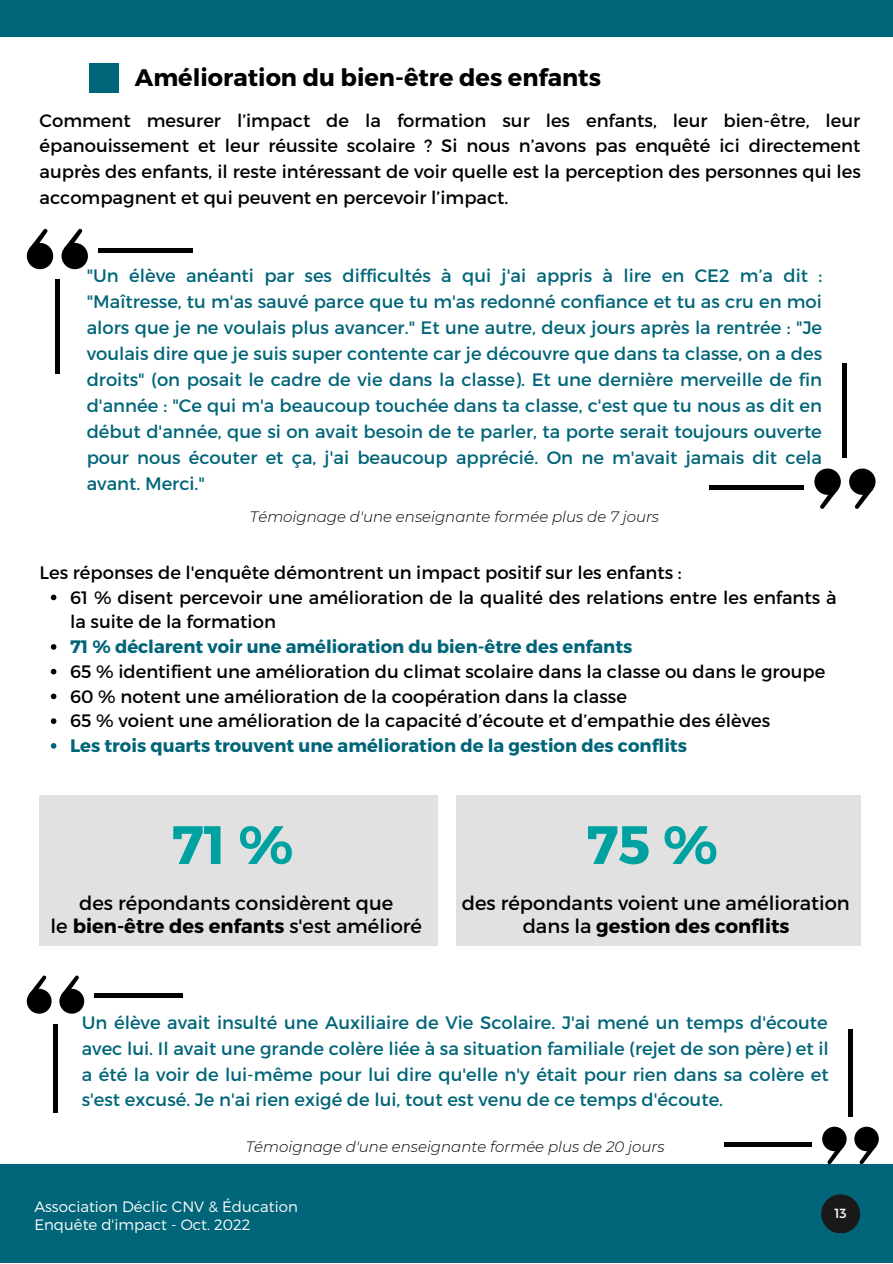
<style>
.page{position:relative;width:893px;height:1264px;background:#fff}
.page>*{position:absolute;margin:0;border:0;box-sizing:border-box;transform-origin:0 0}
.t1{font:700 54px "Montserrat";color:#00a2a1}
.t2{font:700 24px "Montserrat";color:#000}
.t3{font:19.5px "Montserrat";color:#000}
.t4{font:700 19.5px "Montserrat";color:#000}
.t5{font:18px/26px "Montserrat";color:#006579;text-align:justify}
.t6{font:18px/25.8px "Montserrat";color:#000;text-align:justify}
.t7{font:700 18px "Montserrat";color:#006579}
.t8{font:italic 300 15px "Montserrat";color:#000}
.t9{font:300 15px "Montserrat";color:#fff}
.t10{font:13.2px "Montserrat";color:#fff}
.s1{font-weight:400}
</style>
<div class="page">
<div style="left:61px;top:243px;width:27px;height:26px;background:#000;border-radius:50%"></div>
<svg style="left:64px;top:229px;width:19px;height:19px"></svg>
<div style="left:27px;top:243px;width:26px;height:26px;background:#000;border-radius:50%"></div>
<svg style="left:29px;top:229px;width:19px;height:20px"></svg>
<div style="left:55px;top:280px;width:5px;height:94px;background:#000"></div>
<hr style="left:99px;top:248px;width:94px;height:4px;background:#000">
<div style="left:814px;top:468px;width:26px;height:27px;background:#000;border-radius:50%"></div>
<svg style="left:819px;top:489px;width:19px;height:20px"></svg>
<div style="left:849px;top:468px;width:26px;height:27px;background:#000;border-radius:50%"></div>
<svg style="left:854px;top:491px;width:18px;height:18px"></svg>
<div style="left:842px;top:364px;width:5px;height:94px;background:#000"></div>
<div style="left:709px;top:485px;width:94px;height:5px;background:#000"></div>
<div style="left:59px;top:988px;width:25px;height:25px;background:#000;border-radius:50%"></div>
<svg style="left:62px;top:975px;width:17px;height:18px"></svg>
<div style="left:27px;top:988px;width:25px;height:25px;background:#000;border-radius:50%"></div>
<svg style="left:29px;top:975px;width:18px;height:19px"></svg>
<div style="left:53px;top:1023px;width:5px;height:89px;background:#000"></div>
<hr style="left:94px;top:993px;width:89px;height:4px;background:#000">
<div style="left:822px;top:1126px;width:24px;height:25px;background:#000;border-radius:50%"></div>
<svg style="left:826px;top:1146px;width:18px;height:18px"></svg>
<div style="left:854px;top:1126px;width:24px;height:25px;background:#000;border-radius:50%"></div>
<svg style="left:859px;top:1146px;width:17px;height:18px"></svg>
<hr style="left:848px;top:1029px;width:4px;height:87px;background:#000">
<hr style="left:724px;top:1142px;width:88px;height:4px;background:#000">
<svg style="left:51px;top:594px;width:5px;height:6px"></svg>
<svg style="left:51px;top:644px;width:5px;height:5px"></svg>
<svg style="left:51px;top:669px;width:5px;height:5px"></svg>
<svg style="left:51px;top:693px;width:5px;height:6px"></svg>
<svg style="left:51px;top:718px;width:5px;height:6px"></svg>
<svg style="left:51px;top:743px;width:5px;height:5px"></svg>
<div style="left:89px;top:63px;width:29px;height:30px;background:#006579"></div>
<div style="left:40px;top:794px;width:398px;height:151px;background:#e2e1e1"></div>
<div style="left:455px;top:794px;width:405px;height:151px;background:#e2e1e1"></div>
<div style="left:0;top:1164px;width:892px;height:98px;background:#006579"></div>
<svg style="left:821px;top:1194px;width:39px;height:39px"></svg>
<div style="left:0;top:0;width:892px;height:37px;background:#006579"></div>
<p class="t2" style="left:135px;top:61px;width:467px">Amélioration du bien-être des enfants</p>
<p class="t6" style="left:40px;top:106px;width:822px">Comment mesurer l’impact de la formation sur les enfants, leur bien-être, leur épanouissement et leur réussite scolaire ? Si nous n’avons pas enquêté ici directement auprès des enfants, il reste intéressant de voir quelle est la perception des personnes qui les accompagnent et qui peuvent en percevoir l’impact.</p>
<p class="t5" style="left:87px;top:262px;width:737px">"Un élève anéanti par ses difficultés à qui j'ai appris à lire en CE2 m’a dit : "Maîtresse, tu m'as sauvé parce que tu m'as redonné confiance et tu as cru en moi alors que je ne voulais plus avancer." Et une autre, deux jours après la rentrée : "Je voulais dire que je suis super contente car je découvre que dans ta classe, on a des droits" (on posait le cadre de vie dans la classe). Et une dernière merveille de fin d'année : "Ce qui m'a beaucoup touchée dans ta classe, c'est que tu nous as dit en début d'année, que si on avait besoin de te parler, ta porte serait toujours ouverte pour nous écouter et ça, j'ai beaucoup apprécié. On ne m'avait jamais dit cela avant. Merci."</p>
<p class="t8" style="left:250px;top:507px;width:410px">Témoignage d'une enseignante formée plus de 7 jours</p>
<p class="t6" style="left:40px;top:558px;width:643px">Les réponses de l'enquête démontrent un impact positif sur les enfants :</p>
<p class="t6" style="left:70px;top:584px;width:768px;line-height:24.8px">61 % disent percevoir une amélioration de la qualité des relations entre les enfants à la suite de la formation</p>
<p class="t7" style="left:70px;top:635px;width:563px">71 % déclarent voir une amélioration du bien-être des enfants</p>
<p class="t6" style="left:70px;top:657px;width:756px">65 % identifient une amélioration du climat scolaire dans la classe ou dans le groupe</p>
<p class="t6" style="left:70px;top:682px;width:558px">60 % notent une amélioration de la coopération dans la classe</p>
<p class="t6" style="left:70px;top:707px;width:701px">65 % voient une amélioration de la capacité d’écoute et d’empathie des élèves</p>
<p class="t7" style="left:70px;top:734px;width:618px">Les trois quarts trouvent une amélioration de la gestion des conflits</p>
<p class="t1" style="left:171px;top:809px;width:123px">71 %</p>
<p class="t1" style="left:586px;top:809px;width:133px">75 %</p>
<p class="t3" style="left:462px;top:890px;width:389px">des répondants voient une amélioration</p>
<p class="t4" style="left:522px;top:913px;width:268px"><span class="s1">dans la</span> gestion des conflits</p>
<p class="t3" style="left:79px;top:890px;width:316px">des répondants considèrent que</p>
<p class="t4" style="left:50px;top:913px;width:373px"><span class="s1">le</span> bien-être des enfants <span class="s1">s'est amélioré</span></p>
<p class="t5" style="left:82px;top:1008px;width:748px">Un élève avait insulté une Auxiliaire de Vie Scolaire. J'ai mené un temps d'écoute avec lui. Il avait une grande colère liée à sa situation familiale (rejet de son père) et il a été la voir de lui-même pour lui dire qu'elle n'y était pour rien dans sa colère et s'est excusé. Je n'ai rien exigé de lui, tout est venu de ce temps d'écoute.</p>
<p class="t8" style="left:246px;top:1137px;width:420px">Témoignage d'une enseignante formée plus de 20 jours</p>
<p class="t9" style="left:34px;top:1197px;width:265px">Association Déclic CNV &amp; Éducation</p>
<p class="t9" style="left:34px;top:1215px;width:218px">Enquête d'impact - Oct. 2022</p>
<p class="t10" style="left:834px;top:1204px;width:14px">13</p>
</div>
